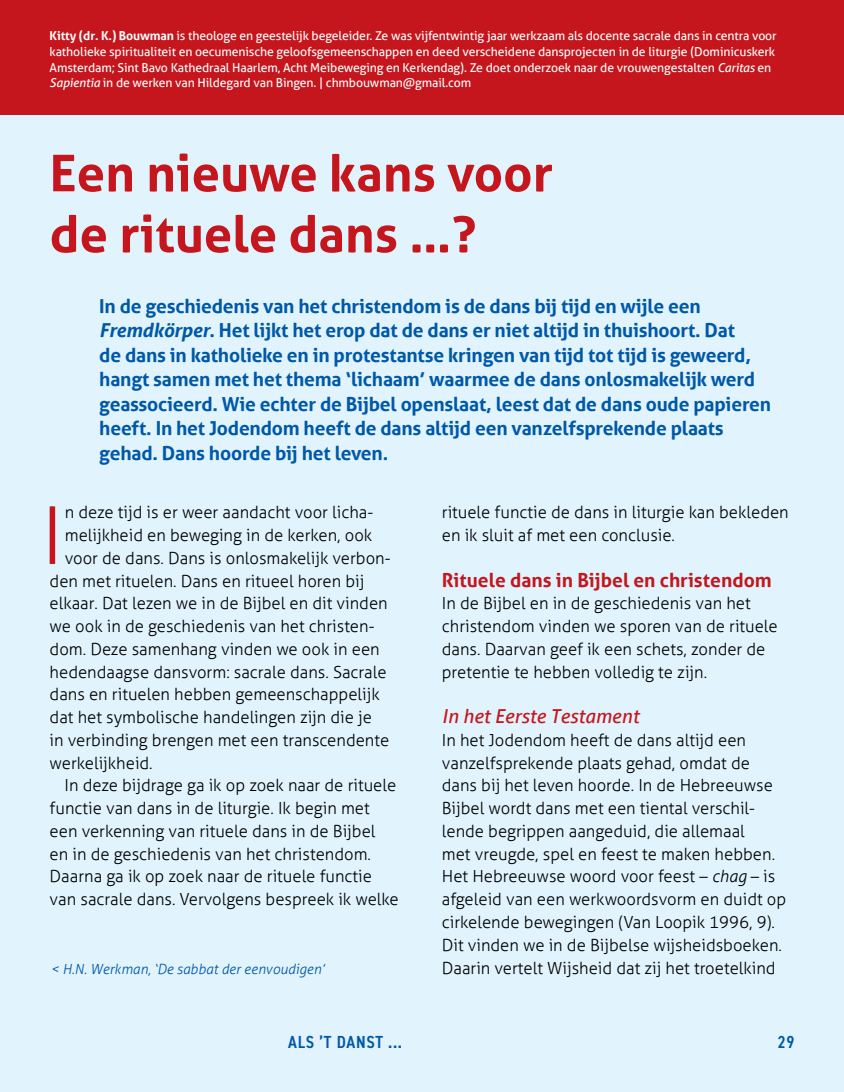
<style>
.page{position:relative;width:844px;height:1092px;background:#fff}
.page>*{position:absolute;margin:0;border:0;box-sizing:border-box;transform-origin:0 0}
.t1{font:300 79.8px "Aller";color:#c4161c}
.t2{font:700 50.75px/60.9px "Aller";color:#c4161c}
.t3{font:700 19.25px/24.5px "Aller";letter-spacing:-.01em;color:#0058a9}
.t4{font:700 19.25px "Aller";color:#c4161c}
.t5{font:italic 19.25px "Aller";color:#c4161c}
.t6{font:600 condensed 17.5px "DIN2014";letter-spacing:.045em;color:#0058a9}
.t7{font:300 16.62px/22.8px "Aller";color:#000}
.t8{font:italic 300 14px "Aller";color:#0058a9}
.t9{font:12.25px/15.8px "Aller";letter-spacing:-.01em;color:#fff}
.s1{font-weight:700}
.s2{font-style:italic}
</style>
<div class="page">
<div style="left:0;top:0;width:843px;height:1091px;background:#e1f4fd"></div>
<div style="left:0;top:0;width:843px;height:114px;background:#c4161c"></div>
<p class="t9" style="left:50px;top:28px;width:728px"><span class="s1">Kitty (dr. K.) Bouwman</span> is theologe en geestelijk begeleider. Ze was vijfentwintig jaar werkzaam als docente sacrale dans in centra voor katholieke spiritualiteit en oecumenische geloofsgemeenschappen en deed verscheidene dansprojecten in de liturgie (Dominicuskerk Amsterdam; Sint Bavo Kathedraal Haarlem, Acht Meibeweging en Kerkendag). Ze doet onderzoek naar de vrouwengestalten <span class="s2">Caritas</span> en <span class="s2">Sapientia</span> in de werken van Hildegard van Bingen. | chmbouwman@gmail.com</p>
<h2 class="t2" style="left:50px;top:142px;width:504px">Een nieuwe kans voor de rituele dans …?</h2>
<p class="t3" style="left:99px;top:293px;width:673px">In de geschiedenis van het christendom is de dans bij tijd en wijle een <span class="s2">Fremdkörper</span>. Het lijkt het erop dat de dans er niet altijd in thuishoort. Dat<br>de dans in katholieke en in protestantse kringen van tijd tot tijd is geweerd, hangt samen met het thema ‘lichaam’ waarmee de dans onlosmakelijk werd geassocieerd. Wie echter de Bijbel openslaat, leest dat de dans oude papieren heeft. In het Jodendom heeft de dans altijd een vanzelfsprekende plaats gehad. Dans hoorde bij het leven.</p>
<h1 class="t1" style="left:42px;top:487px;width:23px">I</h1>
<p class="t7" style="left:65px;top:501px;width:310px">n deze tijd is er weer aandacht voor licha-</p>
<p class="t7" style="left:65px;top:523px;width:309px">melijkheid en beweging in de kerken, ook</p>
<p class="t7" style="left:65px;top:546px;width:327px">voor de dans. Dans is onlosmakelijk verbon-</p>
<p class="t7" style="left:50px;top:569px;width:316px">den met rituelen. Dans en ritueel horen bij</p>
<p class="t7" style="left:50px;top:592px;width:339px">elkaar. Dat lezen we in de Bijbel en dit vinden</p>
<p class="t7" style="left:50px;top:614px;width:326px">we ook in de geschiedenis van het christen-</p>
<p class="t7" style="left:50px;top:637px;width:331px">dom. Deze samenhang vinden we ook in een</p>
<p class="t7" style="left:50px;top:660px;width:338px">hedendaagse dansvorm: sacrale dans. Sacrale</p>
<p class="t7" style="left:50px;top:683px;width:331px">dans en rituelen hebben gemeenschappelijk</p>
<p class="t7" style="left:50px;top:705px;width:324px">dat het symbolische handelingen zijn die je</p>
<p class="t7" style="left:50px;top:728px;width:341px">in verbinding brengen met een transcendente</p>
<p class="t7" style="left:50px;top:751px;width:104px">werkelijkheid.</p>
<p class="t7" style="left:64px;top:774px;width:333px">In deze bijdrage ga ik op zoek naar de rituele</p>
<p class="t7" style="left:50px;top:796px;width:321px">functie van dans in de liturgie. Ik begin met</p>
<p class="t7" style="left:50px;top:819px;width:327px">een verkenning van rituele dans in de Bijbel</p>
<p class="t7" style="left:50px;top:842px;width:323px">en in de geschiedenis van het christendom.</p>
<p class="t7" style="left:50px;top:865px;width:324px">Daarna ga ik op zoek naar de rituele functie</p>
<p class="t7" style="left:50px;top:887px;width:350px">van sacrale dans. Vervolgens bespreek ik welke</p>
<p class="t8" style="left:51px;top:960px;width:275px">&lt; H.N. Werkman, ‘De sabbat der eenvoudigen’</p>
<p class="t7" style="left:441px;top:501px;width:348px">rituele functie de dans in liturgie kan bekleden en ik sluit af met een conclusie.</p>
<p class="t4" style="left:441px;top:568px;width:331px">Rituele dans in Bijbel en christendom</p>
<p class="t7" style="left:441px;top:592px;width:337px">In de Bijbel en in de geschiedenis van het christendom vinden we sporen van de rituele dans. Daarvan geef ik een schets, zonder de pretentie te hebben volledig te zijn.</p>
<p class="t5" style="left:441px;top:704px;width:199px">In het Eerste Testament</p>
<p class="t7" style="left:441px;top:728px;width:346px">In het Jodendom heeft de dans altijd een vanzelfsprekende plaats gehad, omdat de dans bij het leven hoorde. In de Hebreeuwse Bijbel wordt dans met een tiental verschil&shy;lende begrippen aangeduid, die allemaal<br>met vreugde, spel en feest te maken hebben.<br>Het Hebreeuwse woord voor feest – <span class="s2">chag</span> – is afgeleid van een werkwoordsvorm en duidt op cirkelende bewegingen (Van Loopik 1996, 9).<br>Dit vinden we in de Bijbelse wijsheidsboeken.<br>Daarin vertelt Wijsheid dat zij het troetelkind</p>
<p class="t6" style="left:288px;top:1030px;width:115px">ALS ’T DANST ...</p>
<p class="t6" style="left:777px;top:1030px;width:18px">29</p>
</div>
